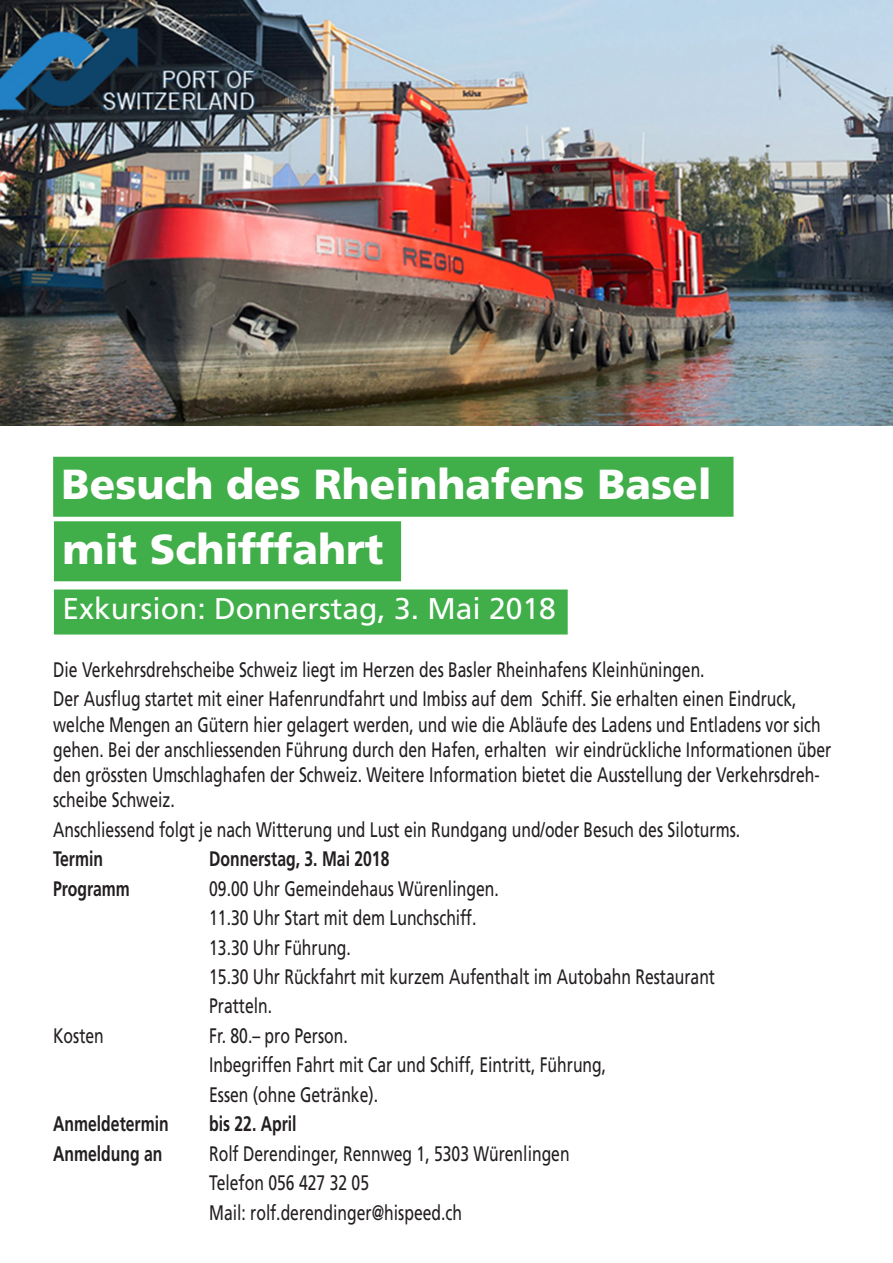
<style>
.page{position:relative;width:893px;height:1263px;background:#fff}
.page>*{position:absolute;margin:0;border:0;box-sizing:border-box;transform-origin:0 0}
.t1{font:900 42px "Frutiger LT Pro";color:#fff}
.t2{font:30px "Frutiger LT Pro";color:#fff}
.t3{font:21px/29.4px "Frutiger LT Pro";color:#231f20;scale:.75 1}
.t4{font:700 21px "Frutiger LT Pro";color:#231f20;scale:.75 1}
</style>
<div class="page">
<div style="left:53px;top:457px;width:680px;height:60px;background:#40ae49"></div>
<div style="left:54px;top:589px;width:514px;height:45px;background:#40ae49"></div>
<img style="left:0;top:0;width:893px;height:425px">
<div style="left:54px;top:521px;width:347px;height:60px;background:#40ae49"></div>
<h1 class="t1" style="left:62px;top:459px;width:652px">Besuch des Rheinhafens Basel</h1>
<h1 class="t1" style="left:62px;top:524px;width:322px">mit Schifffahrt</h1>
<h2 class="t2" style="left:62px;top:591px;width:495px">Exkursion: Donnerstag, 3. Mai 2018</h2>
<p class="t3" style="left:53px;top:655px;width:993px">Die Verkehrsdrehscheibe Schweiz liegt im Herzen des Basler Rheinhafens Kleinhüningen.<br>Der Ausflug startet mit einer Hafenrundfahrt und Imbiss auf dem Schiff. Sie erhalten einen Eindruck,</p>
<p class="t3" style="left:53px;top:712px;width:1039px;line-height:25.2px">welche Mengen an Gütern hier gelagert werden, und wie die Abläufe des Ladens und Entladens vor sich gehen. Bei der anschliessenden Führung durch den Hafen, erhalten wir eindrückliche Informationen über den grössten Umschlaghafen der Schweiz. Weitere Information bietet die Ausstellung der Verkehrsdreh&shy;scheibe Schweiz.</p>
<p class="t3" style="left:53px;top:815px;width:917px">Anschliessend folgt je nach Witterung und Lust ein Rundgang und/oder Besuch des Siloturms.</p>
<p class="t4" style="left:53px;top:846px;width:68px">Termin</p>
<p class="t4" style="left:209px;top:846px;width:242px">Donnerstag, 3. Mai 2018</p>
<p class="t4" style="left:53px;top:876px;width:104px">Programm</p>
<p class="t3" style="left:209px;top:874px;width:676px">09.00 Uhr Gemeindehaus Würenlingen.<br>11.30 Uhr Start mit dem Lunchschiff.<br>13.30 Uhr Führung.<br>15.30 Uhr Rückfahrt mit kurzem Aufenthalt im Autobahn Restaurant Pratteln.</p>
<p class="t3" style="left:53px;top:1021px;width:69px">Kosten</p>
<p class="t3" style="left:209px;top:1021px;width:531px">Fr. 80.– pro Person.<br>Inbegriffen Fahrt mit Car und Schiff, Eintritt, Führung,<br>Essen (ohne Getränke).</p>
<p class="t4" style="left:53px;top:1111px;width:156px">Anmeldetermin</p>
<p class="t4" style="left:209px;top:1111px;width:118px">bis 22. April</p>
<p class="t4" style="left:53px;top:1141px;width:147px">Anmeldung an</p>
<p class="t3" style="left:209px;top:1139px;width:482px">Rolf Derendinger, Rennweg 1, 5303 Würenlingen<br>Telefon 056 427 32 05<br>Mail: rolf.derendinger@hispeed.ch</p>
</div>
